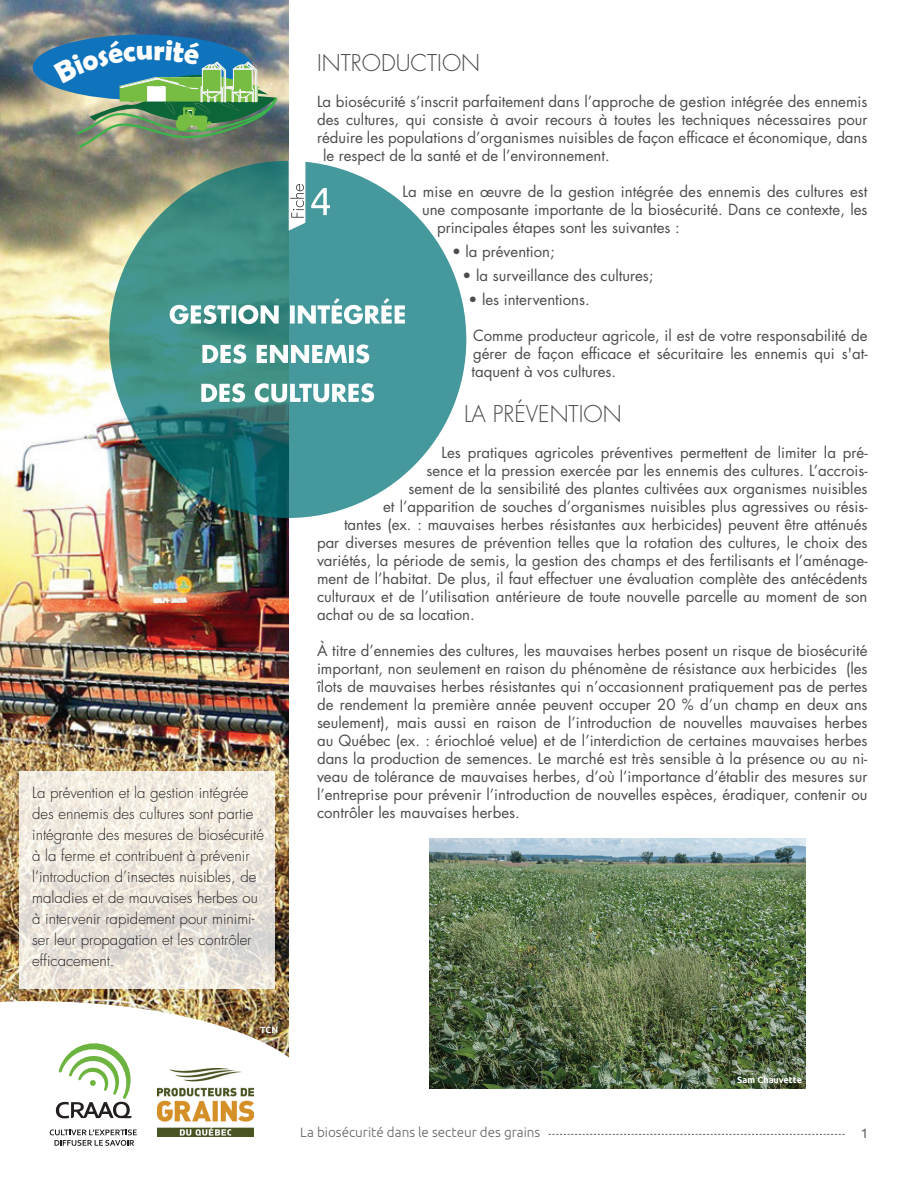
<style>
.page{position:relative;width:918px;height:1188px;background:#fff}
.page>*{position:absolute;margin:0;border:0;box-sizing:border-box;transform-origin:0 0}
.t1{font:300 22.5px "Futura";color:#4b4c4d}
.t2{font:15px/18px "Futura";color:#4b4c4d;text-align:justify}
.t3{font:300 15px/21px "Futura";color:#231f20}
.t4{font:300 13.5px "Ubuntu";color:#636366}
.t5{font:13.5px "Ubuntu";color:#636366}
.t6{font:700 9px "Ubuntu";color:#fff}
</style>
<div class="page">
<img style="left:0;top:0;width:289px;height:1001px">
<div style="left:33px;top:35px;width:220px;height:65px;background:#1074bc;border-radius:50%"></div>
<svg style="left:19px;top:771px;width:255px;height:217px;background:#ece6dd"></svg>
<svg style="left:549px;top:1134px;width:296px;height:1px"></svg>
<img style="left:0;top:1001px;width:289px;height:136px">
<svg style="left:50px;top:1129px;width:87px;height:17px"></svg>
<svg style="left:56px;top:1043px;width:80px;height:75px"></svg>
<img style="left:158px;top:1068px;width:95px;height:69px">
<img style="left:430px;top:838px;width:375px;height:250px">
<svg style="left:109px;top:161px;width:357px;height:357px;background:#3b8d8b"></svg>
<svg style="left:289px;top:161px;width:16px;height:70px"></svg>
<svg style="left:170px;top:298px;width:235px;height:26px"></svg>
<svg style="left:202px;top:344px;width:167px;height:19px"></svg>
<svg style="left:201px;top:383px;width:173px;height:19px"></svg>
<svg style="left:311px;top:188px;width:19px;height:27px"></svg>
<img style="left:53px;top:40px;width:226px;height:107px">
<p class="t3" style="left:32px;top:782px;width:233px">La prévention et la gestion intégrée des ennemis des cultures sont partie intégrante des mesures de biosécurité à la ferme et contribuent à prévenir l’introduction d’insectes nuisibles, de maladies et de mauvaises herbes ou à intervenir rapidement pour minimi&shy;ser leur propagation et les contrôler efficacement.</p>
<h1 class="t1" style="left:317px;top:49px;width:165px">INTRODUCTION</h1>
<p class="t2" style="left:317px;top:93px;width:552px">La biosécurité s’inscrit parfaitement dans l’approche de gestion intégrée des ennemis</p>
<p class="t2" style="left:317px;top:111px;width:552px">des cultures, qui consiste à avoir recours à toutes les techniques nécessaires pour</p>
<p class="t2" style="left:317px;top:129px;width:552px">réduire les populations d’organismes nuisibles de façon efficace et économique, dans</p>
<p class="t2" style="left:323px;top:147px;width:288px">le respect de la santé et de l’environnement.</p>
<p class="t2" style="left:403px;top:183px;width:466px">La mise en œuvre de la gestion intégrée des ennemis des cultures est</p>
<p class="t2" style="left:422px;top:201px;width:447px">une composante importante de la biosécurité. Dans ce contexte, les</p>
<p class="t2" style="left:437px;top:219px;width:244px">principales étapes sont les suivantes :</p>
<p class="t2" style="left:452px;top:243px;width:104px">• la prévention;</p>
<p class="t2" style="left:463px;top:267px;width:193px">• la surveillance des cultures;</p>
<p class="t2" style="left:469px;top:291px;width:123px">• les interventions.</p>
<p class="t2" style="left:472px;top:327px;width:398px">Comme producteur agricole, il est de votre responsabilité de gérer de façon efficace et sécuritaire les ennemis qui s'at&shy;taquent à vos cultures.</p>
<h1 class="t1" style="left:464px;top:400px;width:159px">LA PRÉVENTION</h1>
<p class="t2" style="left:442px;top:444px;width:428px">Les pratiques agricoles préventives permettent de limiter la pré-</p>
<p class="t2" style="left:427px;top:462px;width:442px">sence et la pression exercée par les ennemis des cultures. L’accrois-</p>
<p class="t2" style="left:409px;top:480px;width:460px">sement de la sensibilité des plantes cultivées aux organismes nuisibles</p>
<p class="t2" style="left:383px;top:498px;width:486px">et l’apparition de souches d’organismes nuisibles plus agressives ou résis-</p>
<p class="t2" style="left:344px;top:516px;width:525px">tantes (ex. : mauvaises herbes résistantes aux herbicides) peuvent être atténués</p>
<p class="t2" style="left:317px;top:534px;width:552px">par diverses mesures de prévention telles que la rotation des cultures, le choix des</p>
<p class="t2" style="left:317px;top:552px;width:552px">variétés, la période de semis, la gestion des champs et des fertilisants et l’aménage-</p>
<p class="t2" style="left:317px;top:570px;width:552px">ment de l’habitat. De plus, il faut effectuer une évaluation complète des antécédents</p>
<p class="t2" style="left:317px;top:588px;width:552px">culturaux et de l’utilisation antérieure de toute nouvelle parcelle au moment de son</p>
<p class="t2" style="left:317px;top:606px;width:159px">achat ou de sa location.</p>
<p class="t2" style="left:317px;top:642px;width:552px">À titre d’ennemies des cultures, les mauvaises herbes posent un risque de biosécurité important, non seulement en raison du phénomène de résistance aux herbicides (les îlots de mauvaises herbes résistantes qui n’occasionnent pratiquement pas de pertes de rendement la première année peuvent occuper 20 % d’un champ en deux ans seulement), mais aussi en raison de l’introduction de nouvelles mauvaises herbes au Québec (ex. : ériochloé velue) et de l’interdiction de certaines mauvaises herbes dans la production de semences. Le marché est très sensible à la présence ou au ni&shy;veau de tolérance de mauvaises herbes, d’où l’importance d’établir des mesures sur l’entreprise pour prévenir l’introduction de nouvelles espèces, éradiquer, contenir ou contrôler les mauvaises herbes.</p>
<p class="t6" style="left:260px;top:1024px;width:19px">TCN</p>
<p class="t6" style="left:737px;top:1075px;width:66px">Sam Chauvette</p>
<p class="t4" style="left:300px;top:1124px;width:242px">La biosécurité dans le secteur des grains</p>
<p class="t5" style="left:861px;top:1125px;width:9px">1</p>
</div>
